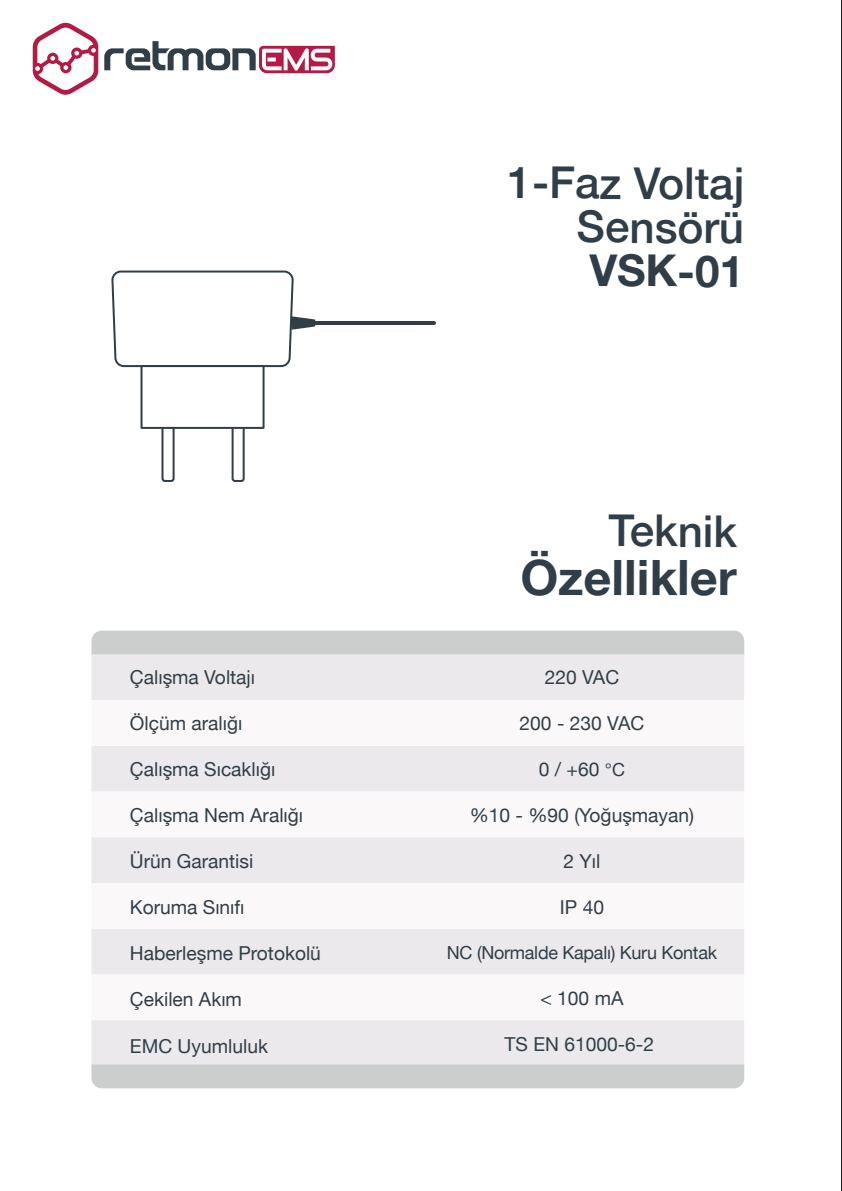
<style>
.page{position:relative;width:842px;height:1191px;background:#fff}
.page>*{position:absolute;margin:0;border:0;box-sizing:border-box;transform-origin:0 0}
.t1{font:700 48.8px "Helvetica Neue";letter-spacing:-.005em;color:#313e48}
.t2{font:500 43.8px/44px "Helvetica Neue";letter-spacing:-.005em;color:#313e48;text-align:right}
.t3{font:700 43.8px "Helvetica Neue";color:#313e48}
.t4{font:19.2px "Helvetica Neue";color:#313e48}
.t5{font:18px "Helvetica Neue";letter-spacing:-.015em;color:#313e48}
.s1{font-size:18px}
</style>
<div class="page">
<svg style="left:91px;top:630px;width:653px;height:458px"></svg>
<svg style="left:33px;top:22px;width:65px;height:73px"></svg>
<svg style="left:104px;top:41px;width:231px;height:32px"></svg>
<hr style="left:841px;top:0;width:1px;height:1191px;background:#231f20">
<div style="left:161px;top:420px;width:14px;height:62px;border:2px solid #313e48;border-radius:2px"></div>
<div style="left:232px;top:420px;width:13px;height:62px;border:2px solid #313e48;border-radius:2px"></div>
<div style="left:140px;top:365px;width:125px;height:64px;background:#fff;border:2px solid #313e48"></div>
<svg style="left:111px;top:270px;width:205px;height:98px"></svg>
<hr style="left:314px;top:321px;width:120px;height:4px;background:#313e48">
<p class="t4" style="left:130px;top:663px;width:127px">Çalışma Voltajı</p>
<p class="t4" style="left:130px;top:709px;width:114px">Ölçüm aralığı</p>
<p class="t4" style="left:130px;top:755px;width:147px">Çalışma Sıcaklığı</p>
<p class="t4" style="left:130px;top:801px;width:175px">Çalışma Nem Aralığı</p>
<p class="t4" style="left:130px;top:847px;width:125px">Ürün Garantisi</p>
<p class="t4" style="left:130px;top:893px;width:116px">Koruma Sınıfı</p>
<p class="t4" style="left:130px;top:939px;width:192px">Haberleşme Protokolü</p>
<p class="t4" style="left:130px;top:985px;width:114px">Çekilen Akım</p>
<p class="t4" style="left:130px;top:1031px;width:140px">EMC Uyumluluk</p>
<h2 class="t2" style="left:508px;top:157px;width:238px">1-Faz Voltaj<br>Sensörü</h2>
<h2 class="t3" style="left:589px;top:236px;width:156px">VSK-01</h2>
<h2 class="t2" style="left:608px;top:505px;width:130px">Teknik</h2>
<h1 class="t1" style="left:520px;top:539px;width:218px">Özellikler</h1>
<p class="t4" style="left:545px;top:663px;width:76px">220 VAC</p>
<p class="t4" style="left:520px;top:709px;width:126px">200 - 230 VAC</p>
<p class="t4" style="left:539px;top:755px;width:88px">0 / +60 <span class="s1">°C</span></p>
<p class="t4" style="left:470px;top:801px;width:226px">%10 - %90 (Yoğuşmayan)</p>
<p class="t4" style="left:563px;top:847px;width:38px">2 Yıl</p>
<p class="t4" style="left:560px;top:893px;width:46px">IP 40</p>
<p class="t5" style="left:447px;top:939px;width:272px">NC (Normalde Kapalı) Kuru Kontak</p>
<p class="t4" style="left:540px;top:984px;width:85px">&lt; 100 mA</p>
<p class="t4" style="left:505px;top:1030px;width:151px">TS EN 61000-6-2</p>
</div>
